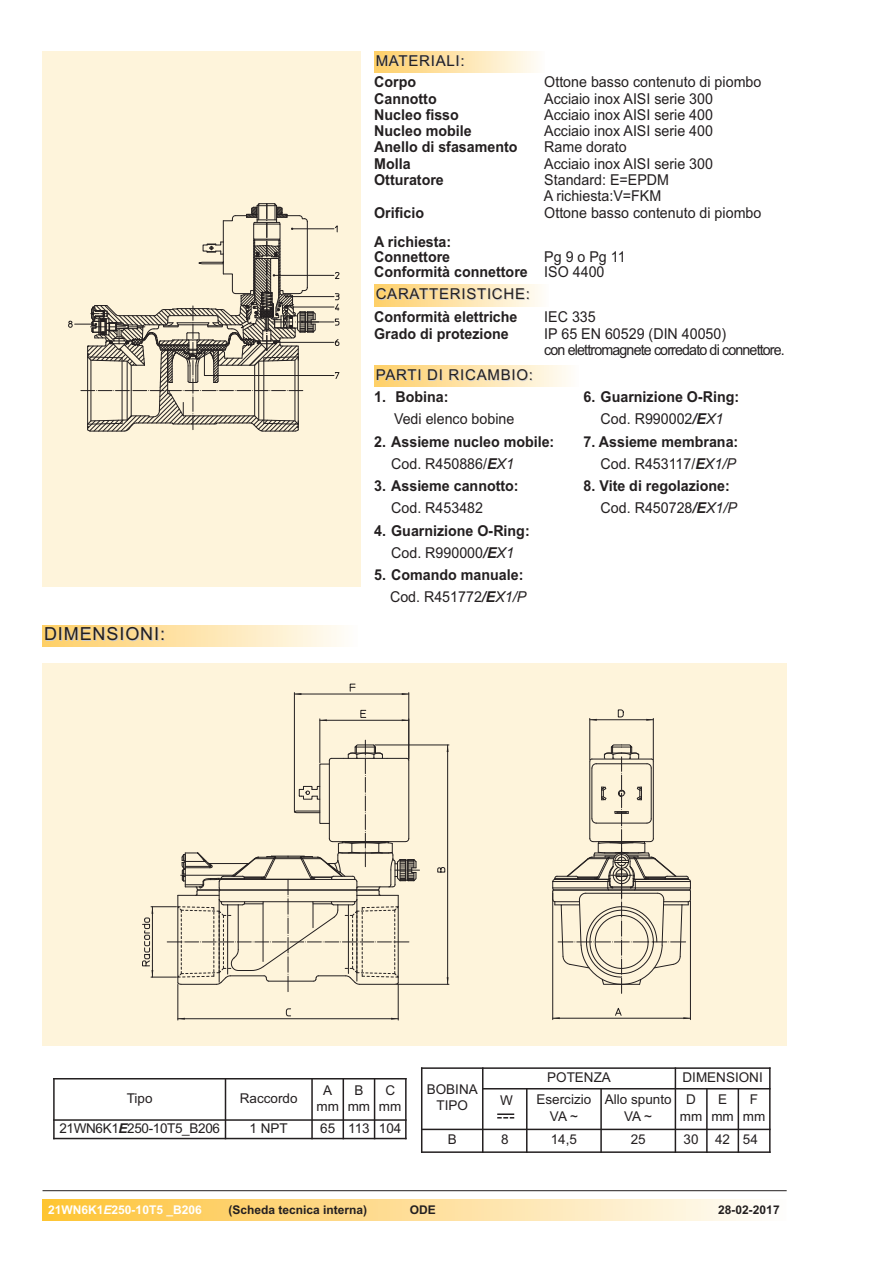
<style>
.page{position:relative;width:893px;height:1263px;background:#fff}
.page>*{position:absolute;margin:0;border:0;box-sizing:border-box;transform-origin:0 0}
.t1{font:18px "Arial";letter-spacing:.05em;color:#231f20}
.t2{font:700 15px/22.2px "Arial";color:#231f20;scale:.95 1}
.t3{font:15px/16.2px "Arial";color:#231f20;scale:.95 1}
.t4{font:15px/16.2px "Arial";letter-spacing:-.06em;color:#231f20;scale:.95 1}
.t5{font:15px "Arial";letter-spacing:.05em;color:#231f20}
.t6{font:13.5px/16.2px "Arial";color:#231f20;text-align:center}
.t7{font:13.5px "Arial";letter-spacing:-.025em;color:#231f20}
.t8{font:700 12px "Arial";color:#231f20}
.t9{font:700 12px "Arial";color:#fff}
.s1{font-weight:400}
.s2{font-style:italic}
.s3{font-weight:400;font-style:italic}
.s4{font-weight:700;font-style:italic}
</style>
<div class="page">
<div style="left:43px;top:1199px;width:744px;height:21px;background:linear-gradient(to right,#fec338,#fefcfb)"></div>
<div style="left:43px;top:625px;width:314px;height:21px;background:linear-gradient(to right,#fece66,#fefdf9)"></div>
<div style="left:374px;top:51px;width:170px;height:21px;background:linear-gradient(to right,#fece67,#fefcf7)"></div>
<div style="left:43px;top:51px;width:318px;height:536px;background:#fef4db"></div>
<hr style="left:204px;top:375px;width:130px;height:1px;background:#231f20">
<hr style="left:292px;top:229px;width:42px;height:1px;background:#231f20">
<hr style="left:274px;top:275px;width:60px;height:1px;background:#231f20">
<hr style="left:286px;top:296px;width:48px;height:1px;background:#231f20">
<hr style="left:286px;top:307px;width:48px;height:1px;background:#231f20">
<hr style="left:302px;top:322px;width:32px;height:1px;background:#231f20">
<hr style="left:276px;top:342px;width:58px;height:1px;background:#231f20">
<svg style="left:335px;top:225px;width:3px;height:7px"></svg>
<svg style="left:334px;top:272px;width:5px;height:7px"></svg>
<svg style="left:334px;top:293px;width:5px;height:17px"></svg>
<svg style="left:335px;top:318px;width:4px;height:8px"></svg>
<svg style="left:335px;top:339px;width:4px;height:7px"></svg>
<svg style="left:335px;top:372px;width:5px;height:7px"></svg>
<svg style="left:68px;top:203px;width:251px;height:229px"></svg>
<div style="left:43px;top:663px;width:744px;height:383px;background:#fef4db"></div>
<svg style="left:552px;top:744px;width:139px;height:249px"></svg>
<hr style="left:294px;top:694px;width:115px;height:1px;background:#231f20">
<hr style="left:294px;top:693px;width:1px;height:118px;background:#231f20">
<hr style="left:408px;top:693px;width:1px;height:66px;background:#231f20">
<svg style="left:402px;top:693px;width:7px;height:2px"></svg>
<svg style="left:295px;top:693px;width:6px;height:2px"></svg>
<svg style="left:350px;top:683px;width:6px;height:9px"></svg>
<hr style="left:320px;top:720px;width:89px;height:1px;background:#231f20">
<hr style="left:320px;top:719px;width:1px;height:44px;background:#231f20">
<svg style="left:360px;top:710px;width:6px;height:8px"></svg>
<hr style="left:590px;top:719px;width:63px;height:1px;background:#231f20">
<hr style="left:653px;top:718px;width:1px;height:42px;background:#231f20">
<hr style="left:589px;top:718px;width:1px;height:42px;background:#231f20">
<svg style="left:646px;top:719px;width:7px;height:2px"></svg>
<svg style="left:618px;top:709px;width:6px;height:8px"></svg>
<hr style="left:553px;top:1018px;width:137px;height:1px;background:#231f20">
<hr style="left:690px;top:901px;width:1px;height:119px;background:#231f20">
<hr style="left:552px;top:893px;width:1px;height:127px;background:#231f20">
<svg style="left:553px;top:1017px;width:7px;height:2px"></svg>
<svg style="left:683px;top:1017px;width:7px;height:2px"></svg>
<svg style="left:615px;top:1007px;width:7px;height:9px"></svg>
<hr style="left:178px;top:1018px;width:220px;height:1px;background:#231f20">
<hr style="left:398px;top:984px;width:1px;height:36px;background:#231f20">
<hr style="left:178px;top:984px;width:1px;height:36px;background:#231f20">
<svg style="left:286px;top:1008px;width:5px;height:8px"></svg>
<hr style="left:447px;top:745px;width:1px;height:239px;background:#231f20">
<hr style="left:397px;top:984px;width:52px;height:1px;background:#231f20">
<hr style="left:375px;top:745px;width:74px;height:1px;background:#231f20">
<svg style="left:437px;top:867px;width:8px;height:6px"></svg>
<svg style="left:142px;top:740px;width:278px;height:252px"></svg>
<hr style="left:43px;top:1190px;width:744px;height:1px;background:#231f20">
<div style="left:374px;top:285px;width:175px;height:21px;background:linear-gradient(to right,#fece66,#fefdf9)"></div>
<div style="left:374px;top:366px;width:204px;height:21px;background:linear-gradient(to right,#fece66,#fefcf8)"></div>
<hr style="left:421px;top:1067px;width:1px;height:86px;background:#231f20">
<hr style="left:482px;top:1067px;width:1px;height:86px;background:#231f20">
<hr style="left:526px;top:1088px;width:1px;height:65px;background:#231f20">
<hr style="left:600px;top:1088px;width:2px;height:65px;background:#231f20">
<hr style="left:675px;top:1067px;width:1px;height:86px;background:#231f20">
<hr style="left:706px;top:1088px;width:2px;height:65px;background:#231f20">
<hr style="left:738px;top:1088px;width:1px;height:65px;background:#231f20">
<hr style="left:769px;top:1067px;width:2px;height:86px;background:#231f20">
<hr style="left:421px;top:1067px;width:350px;height:2px;background:#231f20">
<hr style="left:482px;top:1088px;width:289px;height:1px;background:#231f20">
<hr style="left:421px;top:1129px;width:350px;height:1px;background:#231f20">
<hr style="left:421px;top:1151px;width:350px;height:2px;background:#231f20">
<svg style="left:497px;top:1113px;width:17px;height:5px"></svg>
<hr style="left:53px;top:1078px;width:2px;height:61px;background:#231f20">
<hr style="left:225px;top:1078px;width:1px;height:61px;background:#231f20">
<hr style="left:311px;top:1078px;width:2px;height:61px;background:#231f20">
<hr style="left:343px;top:1078px;width:1px;height:61px;background:#231f20">
<hr style="left:374px;top:1078px;width:1px;height:61px;background:#231f20">
<hr style="left:405px;top:1078px;width:2px;height:61px;background:#231f20">
<hr style="left:53px;top:1078px;width:354px;height:1px;background:#231f20">
<hr style="left:53px;top:1119px;width:354px;height:2px;background:#231f20">
<hr style="left:53px;top:1138px;width:354px;height:1px;background:#231f20">
<p class="t5" style="left:376px;top:52px;width:90px">MATERIALI:</p>
<p class="t2" style="left:374px;top:71px;width:46px">Corpo</p>
<p class="t3" style="left:544px;top:74px;width:230px">Ottone basso contenuto di piombo</p>
<p class="t2" style="left:374px;top:87px;width:67px">Cannotto</p>
<p class="t3" style="left:544px;top:90px;width:179px">Acciaio inox AISI serie 300</p>
<p class="t2" style="left:374px;top:104px;width:91px">Nucleo fisso</p>
<p class="t3" style="left:544px;top:107px;width:179px">Acciaio inox AISI serie 400</p>
<p class="t2" style="left:374px;top:120px;width:104px">Nucleo mobile</p>
<p class="t3" style="left:544px;top:123px;width:179px">Acciaio inox AISI serie 400</p>
<p class="t2" style="left:374px;top:136px;width:152px">Anello di sfasamento</p>
<p class="t3" style="left:544px;top:139px;width:88px">Rame dorato</p>
<p class="t2" style="left:374px;top:152px;width:40px">Molla</p>
<p class="t3" style="left:544px;top:155px;width:179px">Acciaio inox AISI serie 300</p>
<p class="t2" style="left:374px;top:169px;width:75px">Otturatore</p>
<p class="t3" style="left:544px;top:172px;width:133px">Standard: E=EPDM<br>A richiesta:V=FKM</p>
<p class="t2" style="left:374px;top:201px;width:54px">Orificio</p>
<p class="t3" style="left:544px;top:204px;width:230px">Ottone basso contenuto di piombo</p>
<p class="t2" style="left:374px;top:234px;width:83px;line-height:14.7px">A richiesta:<br>Connettore</p>
<p class="t2" style="left:374px;top:249px;width:266px;line-height:14.7px;text-indent:170px"><span class="s1">Pg9oPg11<br></span>Conformità connettore <span class="s1">ISO 4400</span></p>
<p class="t2" style="left:374px;top:306px;width:152px">Conformità elettriche</p>
<p class="t3" style="left:544px;top:309px;width:56px">IEC 335</p>
<p class="t2" style="left:374px;top:322px;width:143px">Grado di protezione</p>
<p class="t4" style="left:544px;top:325px;width:255px">IP 65 EN 60529 (DIN 40050)<br>con elettromagnete corredato di connettore.</p>
<p class="t5" style="left:376px;top:285px;width:156px">CARATTERISTICHE:</p>
<p class="t1" style="left:44px;top:624px;width:123px">DIMENSIONI:</p>
<p class="t5" style="left:376px;top:366px;width:159px">PARTI DI RICAMBIO:</p>
<p class="t2" style="left:374px;top:386px;width:80px">1. Bobina:</p>
<p class="t3" style="left:394px;top:411px;width:128px">Vedi elenco bobine</p>
<p class="t2" style="left:391px;top:430px;width:173px;text-indent:-17px">2. Assieme nucleo mobile:<br><span class="s1">Cod. R450886/</span><span class="s2">E</span><span class="s3">X1</span></p>
<p class="t2" style="left:374px;top:475px;width:154px">3. Assieme cannotto:</p>
<p class="t3" style="left:391px;top:500px;width:98px">Cod. R453482</p>
<p class="t2" style="left:374px;top:519px;width:165px;text-align:center">4. Guarnizione O-Ring:<br><span class="s1">Cod. R990000</span><span class="s2">/E</span><span class="s3">X1</span></p>
<p class="t2" style="left:374px;top:564px;width:162px;text-align:right">5. Comando manuale:<br><span class="s1">Cod. R451772</span><span class="s2">/E</span><span class="s3">X1/P</span></p>
<p class="t2" style="left:584px;top:386px;width:165px;text-align:center">6. Guarnizione O-Ring:<br><span class="s1">Cod. R990002</span><span class="s2">/E</span><span class="s3">X1</span></p>
<p class="t2" style="left:584px;top:430px;width:164px;text-align:right">7. Assieme membrana:<br><span class="s1">Cod. R453117/</span><span class="s2">E</span><span class="s3">X1/P</span></p>
<p class="t2" style="left:601px;top:475px;width:145px;text-indent:-17px">8. Vite di regolazione:<br><span class="s1">Cod. R450728</span><span class="s2">/E</span><span class="s3">X1/P</span></p>
<p class="t6" style="left:547px;top:1069px;width:65px">POTENZA</p>
<p class="t6" style="left:682px;top:1069px;width:82px">DIMENSIONI</p>
<p class="t6" style="left:127px;top:1090px;width:27px">Tipo</p>
<p class="t6" style="left:240px;top:1090px;width:59px">Raccordo</p>
<p class="t6" style="left:316px;top:1082px;width:24px">A mm</p>
<p class="t6" style="left:348px;top:1082px;width:24px">B mm</p>
<p class="t6" style="left:379px;top:1082px;width:24px">C mm</p>
<p class="t7" style="left:59px;top:1120px;width:162px">21WN6K1<span class="s4">E</span>250-10T5_B206</p>
<p class="t6" style="left:250px;top:1120px;width:40px">1 NPT</p>
<p class="t6" style="left:320px;top:1120px;width:83px">65 113 104</p>
<p class="t6" style="left:427px;top:1081px;width:53px">BOBINA<br>TIPO</p>
<p class="t6" style="left:500px;top:1092px;width:14px">W</p>
<p class="t6" style="left:537px;top:1092px;width:56px">Esercizio<br>VA ~</p>
<p class="t6" style="left:605px;top:1092px;width:68px">Allo spunto<br>VA ~</p>
<p class="t6" style="left:680px;top:1092px;width:24px">D mm</p>
<p class="t6" style="left:711px;top:1092px;width:24px">E mm</p>
<p class="t6" style="left:743px;top:1092px;width:24px">F mm</p>
<p class="t6" style="left:448px;top:1131px;width:11px">B</p>
<p class="t6" style="left:501px;top:1131px;width:9px">8</p>
<p class="t6" style="left:551px;top:1131px;width:28px">14,5</p>
<p class="t6" style="left:631px;top:1131px;width:17px">25</p>
<p class="t6" style="left:684px;top:1131px;width:76px">30 42 54</p>
<p class="t9" style="left:48px;top:1203px;width:155px">21WN6K1<span class="s2">E</span>250-10T5 _B206</p>
<p class="t8" style="left:228px;top:1203px;width:140px">(Scheda tecnica interna)</p>
<p class="t8" style="left:410px;top:1203px;width:28px">ODE</p>
<p class="t8" style="left:718px;top:1203px;width:63px">28-02-2017</p>
</div>
